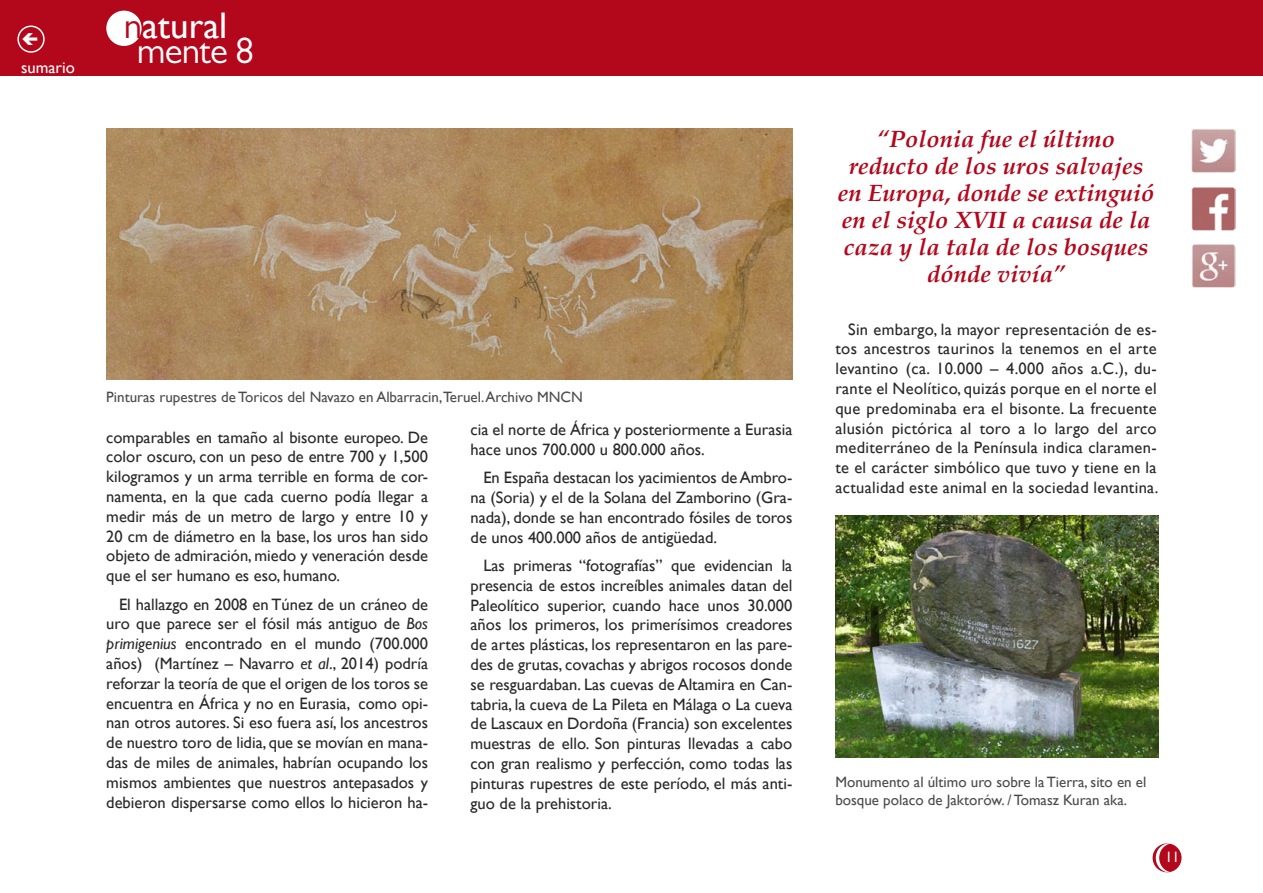
<style>
.page{position:relative;width:1263px;height:893px;background:#fff}
.page>*{position:absolute;margin:0;border:0;box-sizing:border-box;transform-origin:0 0}
.t1{font:37.05px "Gill Sans";color:#fff}
.t2{font:37.05px "Gill Sans MT Pro";letter-spacing:-.02em;color:#fff}
.t3{font:italic 700 24px/27px "Palatino";color:#b3071b;text-align:center}
.t4{font:16.5px/19.8px "Gill Sans";color:#282829;text-align:justify}
.t5{font:16.5px "Gill Sans";color:#fff}
.t6{font:15px/18px "Gill Sans";color:#4b4b4d}
.t7{font:15px "Gill Sans";color:#fff;scale:.9 1}
.s1{font-family:"Gill Sans MT Pro";color:#b3071b}
.s2{font-style:italic}
</style>
<div class="page">
<div style="left:1153px;top:844px;width:28px;height:28px;background:#b3071b;border-radius:50%"></div>
<div style="left:1152px;top:843px;width:29px;height:29px;border:2px solid #b3071b;border-radius:50%"></div>
<div style="left:0;top:0;width:1263px;height:76px;background:#b3071b"></div>
<div style="left:107px;top:11px;width:34px;height:34px;background:#fff;border-radius:50%"></div>
<div style="left:106px;top:11px;width:36px;height:35px;border:2px solid #fff;border-radius:50%"></div>
<svg style="left:1156px;top:843px;width:15px;height:29px"></svg>
<div style="left:17px;top:26px;width:28px;height:27px;border:2px solid #fff;border-radius:50%"></div>
<img style="left:1191px;top:187px;width:44px;height:43px">
<img style="left:1191px;top:129px;width:44px;height:44px">
<img style="left:1191px;top:244px;width:44px;height:44px">
<img style="left:106px;top:129px;width:686px;height:251px">
<img style="left:835px;top:516px;width:323px;height:242px">
<p class="t5" style="left:21px;top:58px;width:55px">sumario</p>
<h1 class="t1" style="left:124px;top:4px;width:105px"><span class="s1">n</span>atural</h1>
<h1 class="t2" style="left:137px;top:28px;width:119px">mente 8</h1>
<p class="t6" style="left:106px;top:388px;width:478px">Pinturas rupestres de Toricos del Navazo en Albarracin,Teruel. Archivo MNCN</p>
<p class="t4" style="left:106px;top:427px;width:323px">comparables en tamaño al bisonte europeo. De color oscuro, con un peso de entre 700 y 1,500 kilogramos y un arma terrible en forma de cor&shy;namenta, en la que cada cuerno podía llegar a medir más de un metro de largo y entre 10 y 20 cm de diámetro en la base, los uros han sido objeto de admiración, miedo y veneración desde que el ser humano es eso, humano.</p>
<p class="t4" style="left:106px;top:594px;width:323px;text-indent:13px">El hallazgo en 2008 en Túnez de un cráneo de uro que parece ser el fósil más antiguo de <span class="s2">Bos primigenius</span> encontrado en el mundo (700.000 años) (Martínez – Navarro <span class="s2">et al</span>., 2014) podría reforzar la teoría de que el origen de los toros se encuentra en África y no en Eurasia, como opi&shy;nan otros autores. Si eso fuera así, los ancestros de nuestro toro de lidia, que se movían en mana&shy;das de miles de animales, habrían ocupando los mismos ambientes que nuestros antepasados y debieron dispersarse como ellos lo hicieron ha-</p>
<p class="t4" style="left:471px;top:420px;width:323px">cia el norte de África y posteriormente a Eurasia hace unos 700.000 u 800.000 años.</p>
<p class="t4" style="left:471px;top:468px;width:323px;text-indent:13px">En España destacan los yacimientos de Ambro&shy;na (Soria) y el de la Solana del Zamborino (Gra&shy;nada), donde se han encontrado fósiles de toros de unos 400.000 años de antigüedad.</p>
<p class="t4" style="left:471px;top:556px;width:323px;text-indent:13px">Las primeras “fotografías” que evidencian la presencia de estos increíbles animales datan del Paleolítico superior, cuando hace unos 30.000 años los primeros, los primerísimos creadores de artes plásticas, los representaron en las pare&shy;des de grutas, covachas y abrigos rocosos donde se resguardaban. Las cuevas de Altamira en Can&shy;tabria, la cueva de La Pileta en Málaga o La cueva de Lascaux en Dordoña (Francia) son excelentes muestras de ello. Son pinturas llevadas a cabo con gran realismo y perfección, como todas las pinturas rupestres de este período, el más anti&shy;guo de la prehistoria.</p>
<h2 class="t3" style="left:838px;top:126px;width:318px">“Polonia fue el último reducto de los uros salvajes en Europa, donde se extinguió en el siglo XVII a causa de la caza y la tala de los bosques dónde vivía”</h2>
<p class="t4" style="left:835px;top:319px;width:324px;text-indent:13px">Sin embargo, la mayor representación de es&shy;tos ancestros taurinos la tenemos en el arte levantino (ca. 10.000 – 4.000 años a.C.), du&shy;rante el Neolítico, quizás porque en el norte el que predominaba era el bisonte. La frecuente alusión pictórica al toro a lo largo del arco mediterráneo de la Península indica claramen&shy;te el carácter simbólico que tuvo y tiene en la actualidad este animal en la sociedad levantina.</p>
<p class="t6" style="left:835px;top:773px;width:312px">Monumento al último uro sobre la Tierra, sito en el bosque polaco de Jaktorów. / Tomasz Kuran aka.</p>
<p class="t7" style="left:1165px;top:849px;width:16px">11</p>
</div>
